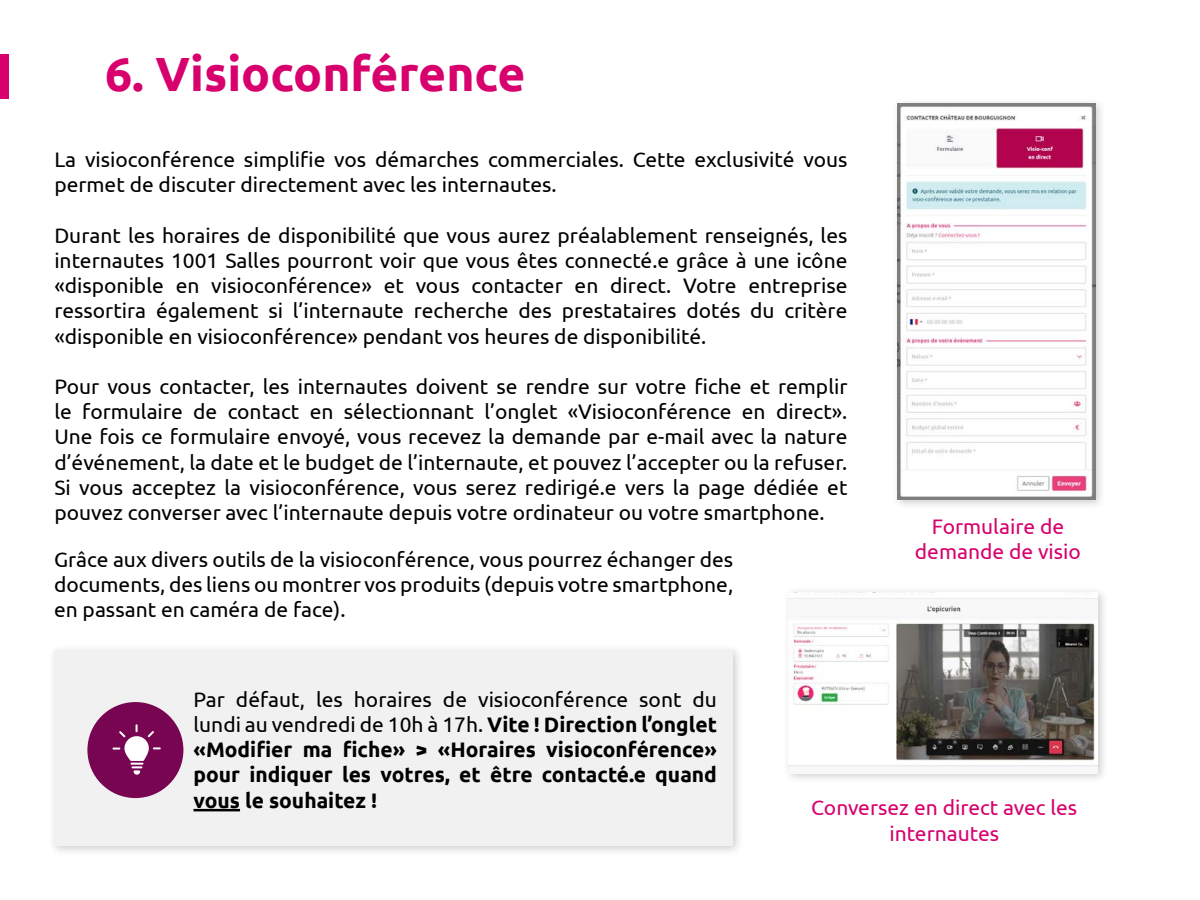
<style>
.page{position:relative;width:1200px;height:900px;background:#fff}
.page>*{position:absolute;margin:0;border:0;box-sizing:border-box;transform-origin:0 0}
.t1{font:700 48px "Ubuntu";color:#d7006d}
.t2{font:21px/25.2px "Ubuntu";color:#000;text-align:justify}
.t3{font:700 21px/25.2px "Ubuntu";color:#000;text-align:justify}
.t4{font:21px/25.2px "Ubuntu";color:#d7006d;text-align:center}
.s1{font-weight:400}
</style>
<div class="page">
<div style="left:0;top:54px;width:9px;height:45px;background:#d7006d"></div>
<div style="left:782px;top:586px;width:327px;height:198px;background:#000;opacity:.2"></div>
<img style="left:789px;top:592px;width:309px;height:181px">
<div style="left:891px;top:96px;width:215px;height:414px;background:#000;opacity:.2"></div>
<img style="left:898px;top:103px;width:198px;height:397px">
<div style="left:48px;top:644px;width:696px;height:213px;background:#000;opacity:.2"></div>
<div style="left:54px;top:650px;width:679px;height:196px;background:#f1f1f1"></div>
<hr style="left:194px;top:809px;width:46px;height:2px;background:#000">
<div style="left:87px;top:702px;width:96px;height:96px;background:#780552;border-radius:50%"></div>
<svg style="left:113px;top:724px;width:48px;height:51px"></svg>
<h1 class="t1" style="left:105px;top:45px;width:422px">6. Visioconférence</h1>
<p class="t2" style="left:54px;top:146px;width:795px">La visioconférence simplifie vos démarches commerciales. Cette exclusivité vous permet de discuter directement avec les internautes.</p>
<p class="t2" style="left:54px;top:222px;width:795px">Durant les horaires de disponibilité que vous aurez préalablement renseignés, les internautes 1001 Salles pourront voir que vous êtes connecté.e grâce à une icône «disponible en visioconférence» et vous contacter en direct. Votre entreprise ressortira également si l’internaute recherche des prestataires dotés du critère «disponible en visioconférence» pendant vos heures de disponibilité.</p>
<p class="t2" style="left:54px;top:373px;width:795px">Pour vous contacter, les internautes doivent se rendre sur votre fiche et remplir le formulaire de contact en sélectionnant l’onglet «Visioconférence en direct».<br>Une fois ce formulaire envoyé, vous recevez la demande par e-mail avec la nature d’événement, la date et le budget de l’internaute, et pouvez l’accepter ou la refuser.<br>Si vous acceptez la visioconférence, vous serez redirigé.e vers la page dédiée et pouvez converser avec l’internaute depuis votre ordinateur ou votre smartphone.</p>
<p class="t2" style="left:54px;top:546px;width:681px">Grâce aux divers outils de la visioconférence, vous pourrez échanger des documents, des liens ou montrer vos produits (depuis votre smartphone, en passant en caméra de face).</p>
<p class="t4" style="left:915px;top:513px;width:168px">Formulaire de demande de visio</p>
<p class="t3" style="left:194px;top:686px;width:525px"><span class="s1">Par défaut, les horaires de visioconférence sont du lundi au vendredi de 10h à 17h.</span> Vite ! Direction l’onglet «Modifier ma fiche» &gt; «Horaires visioconférence» pour indiquer les votres, et être contacté.e quand vous le souhaitez !</p>
<p class="t4" style="left:811px;top:795px;width:268px">Conversez en direct avec les internautes</p>
</div>
